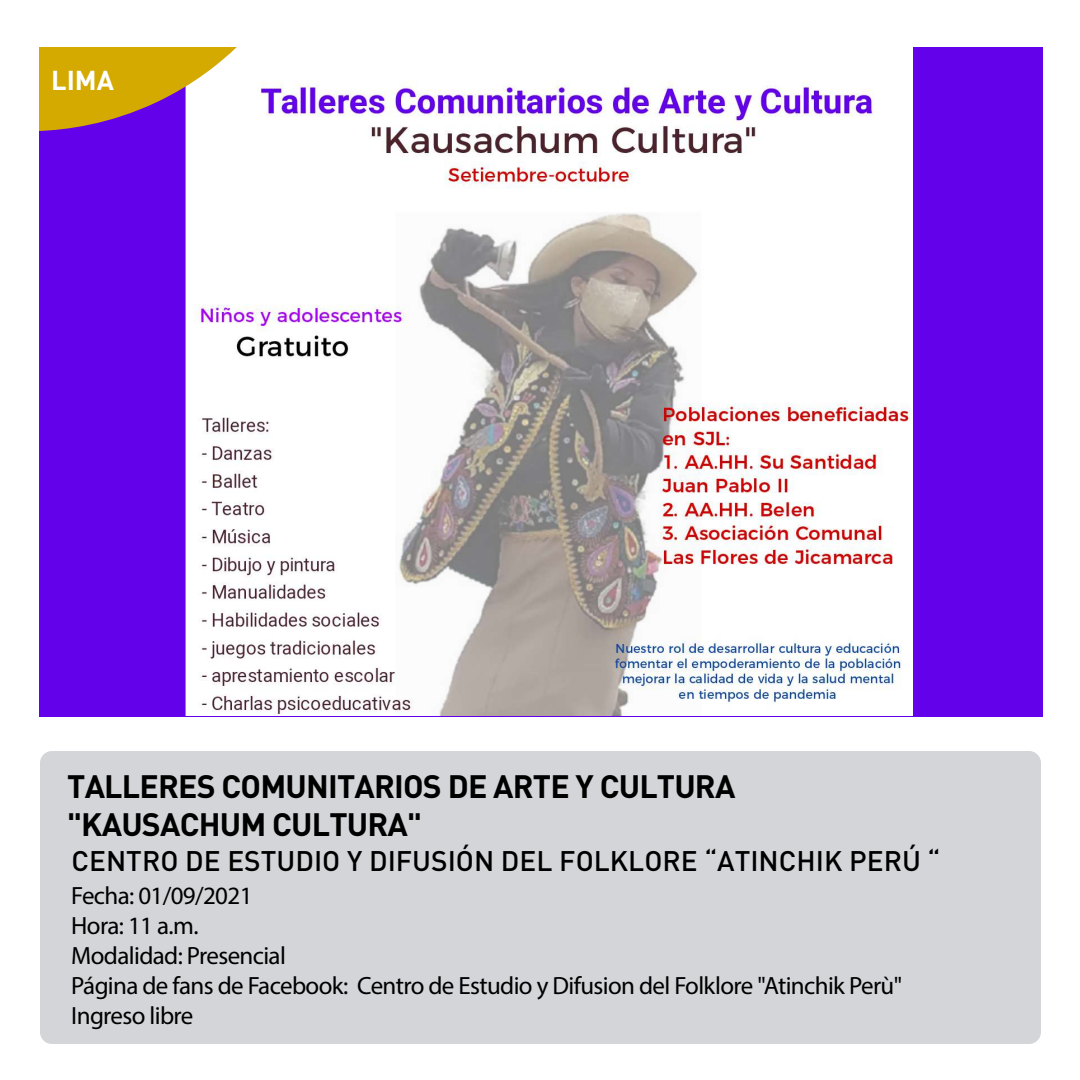
<style>
.page{position:relative;width:1080px;height:1080px;background:#fff}
.page>*{position:absolute;margin:0;border:0;box-sizing:border-box;transform-origin:0 0}
.t1{font:700 32px/38.4px "DIN";letter-spacing:-.025em;color:#000}
.t2{font:500 28px "DIN";color:#000}
.t3{font:700 27px "DIN";color:#fff}
.t4{font:25px/30px "Myriad Pro";letter-spacing:-.025em;color:#000}
</style>
<div class="page">
<div style="left:40px;top:751px;width:1001px;height:293px;background:#d3d5d9;border-radius:12px"></div>
<div style="left:39px;top:47px;width:1004px;height:670px;background:#6301ea"></div>
<img style="left:185px;top:47px;width:728px;height:669px">
<svg style="left:39px;top:47px;width:198px;height:84px;background:#cca250"></svg>
<p class="t3" style="left:51px;top:62px;width:64px">LIMA</p>
<p class="t1" style="left:67px;top:766px;width:670px">TALLERES COMUNITARIOS DE ARTE Y CULTURA "KAUSACHUM CULTURA"</p>
<p class="t2" style="left:72px;top:843px;width:870px">CENTRO DE ESTUDIO Y DIFUSIÓN DEL FOLKLORE “ATINCHIK PERÚ “</p>
<p class="t4" style="left:71px;top:880px;width:832px">Fecha: 01/09/2021<br>Hora: 11 a.m.<br>Modalidad: Presencial<br>Página de fans de Facebook: Centro de Estudio y Difusion del Folklore "Atinchik Perù"<br>Ingreso libre</p>
</div>
